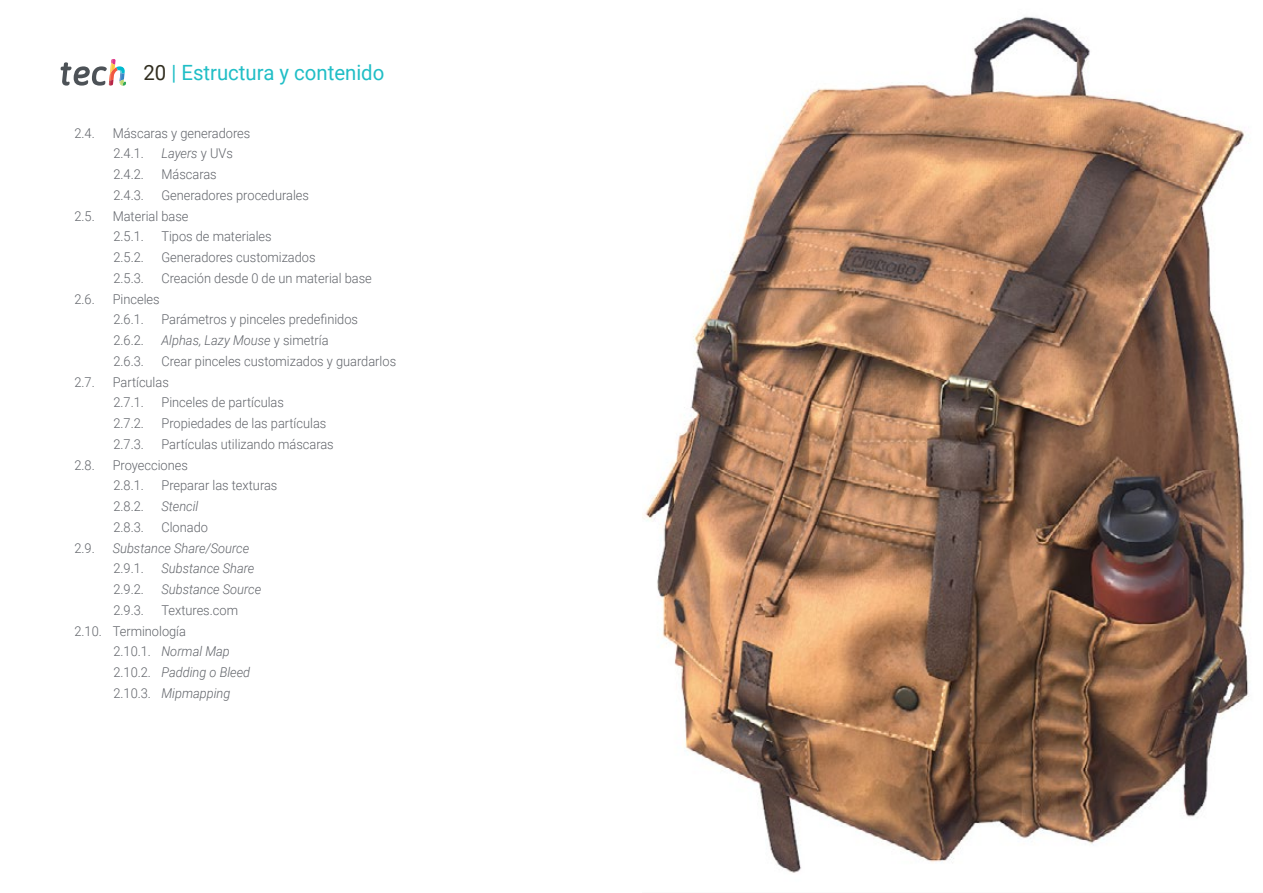
<style>
.page{position:relative;width:1263px;height:893px;background:#fff}
.page>*{position:absolute;margin:0;border:0;box-sizing:border-box;transform-origin:0 0}
.t1{font:21px "Roboto";color:#20bec6}
.t2{font:300 13.5px/20.7px "Roboto";color:#61646a;scale:.95 1}
.t3{font:italic 300 13.5px/20.7px "Roboto";color:#61646a;scale:.95 1}
.s1{color:#312e20}
.s2{font-style:normal}
</style>
<div class="page">
<svg style="left:61px;top:59px;width:65px;height:27px"></svg>
<img style="left:644px;top:16px;width:605px;height:857px">
<h1 class="t1" style="left:144px;top:57px;width:242px"><span class="s1">20</span> | Estructura y contenido</h1>
<p class="t2" style="left:74px;top:122px;width:23px">2.4.</p>
<p class="t2" style="left:113px;top:122px;width:146px">Máscaras y generadores<br>2.4.1.</p>
<p class="t3" style="left:161px;top:143px;width:77px">Layers <span class="s2">y UVs</span></p>
<p class="t2" style="left:113px;top:164px;width:34px">2.4.2.</p>
<p class="t2" style="left:161px;top:164px;width:60px">Máscaras</p>
<p class="t2" style="left:113px;top:184px;width:34px">2.4.3.</p>
<p class="t2" style="left:161px;top:184px;width:157px">Generadores procedurales</p>
<p class="t2" style="left:74px;top:205px;width:23px">2.5.</p>
<p class="t2" style="left:113px;top:205px;width:81px">Material base<br>2.5.1.</p>
<p class="t2" style="left:161px;top:226px;width:118px">Tipos de materiales</p>
<p class="t2" style="left:113px;top:247px;width:34px">2.5.2.</p>
<p class="t2" style="left:161px;top:247px;width:164px">Generadores customizados</p>
<p class="t2" style="left:113px;top:267px;width:34px">2.5.3.</p>
<p class="t2" style="left:161px;top:267px;width:223px">Creación desde 0 de un material base</p>
<p class="t2" style="left:74px;top:288px;width:23px">2.6.</p>
<p class="t2" style="left:113px;top:288px;width:51px">Pinceles<br>2.6.1.</p>
<p class="t2" style="left:161px;top:309px;width:208px">Parámetros y pinceles predefinidos</p>
<p class="t2" style="left:113px;top:330px;width:34px">2.6.2.</p>
<p class="t3" style="left:161px;top:330px;width:177px">Alphas, Lazy Mouse <span class="s2">y simetría</span></p>
<p class="t2" style="left:113px;top:350px;width:34px">2.6.3.</p>
<p class="t2" style="left:161px;top:350px;width:249px">Crear pinceles customizados y guardarlos</p>
<p class="t2" style="left:74px;top:371px;width:23px">2.7.</p>
<p class="t2" style="left:113px;top:371px;width:61px">Partículas<br>2.7.1.</p>
<p class="t2" style="left:161px;top:392px;width:130px">Pinceles de partículas</p>
<p class="t2" style="left:113px;top:413px;width:34px">2.7.2.</p>
<p class="t2" style="left:161px;top:413px;width:175px">Propiedades de las partículas</p>
<p class="t2" style="left:113px;top:433px;width:34px">2.7.3.</p>
<p class="t2" style="left:161px;top:433px;width:183px">Partículas utilizando máscaras</p>
<p class="t2" style="left:74px;top:454px;width:23px">2.8.</p>
<p class="t2" style="left:113px;top:454px;width:81px">Proyecciones<br>2.8.1.</p>
<p class="t2" style="left:161px;top:475px;width:124px">Preparar las texturas</p>
<p class="t2" style="left:113px;top:496px;width:34px">2.8.2.</p>
<p class="t3" style="left:161px;top:496px;width:40px">Stencil</p>
<p class="t2" style="left:113px;top:516px;width:34px">2.8.3.</p>
<p class="t2" style="left:161px;top:516px;width:51px">Clonado</p>
<p class="t2" style="left:74px;top:537px;width:23px">2.9.</p>
<p class="t3" style="left:113px;top:537px;width:145px">Substance Share/Source</p>
<p class="t2" style="left:113px;top:558px;width:34px">2.9.1.</p>
<p class="t3" style="left:161px;top:558px;width:99px">Substance Share</p>
<p class="t2" style="left:113px;top:579px;width:34px">2.9.2.</p>
<p class="t3" style="left:161px;top:579px;width:107px">Substance Source</p>
<p class="t2" style="left:113px;top:599px;width:34px">2.9.3.</p>
<p class="t2" style="left:74px;top:599px;width:174px;text-indent:87px">Textures.com<br>2.10. Terminología</p>
<p class="t3" style="left:113px;top:641px;width:145px"><span class="s2">2.10.1.</span> Normal Map<br><span class="s2">2.10.2.</span> Padding o Bleed<br><span class="s2">2.10.3.</span> Mipmapping</p>
</div>
